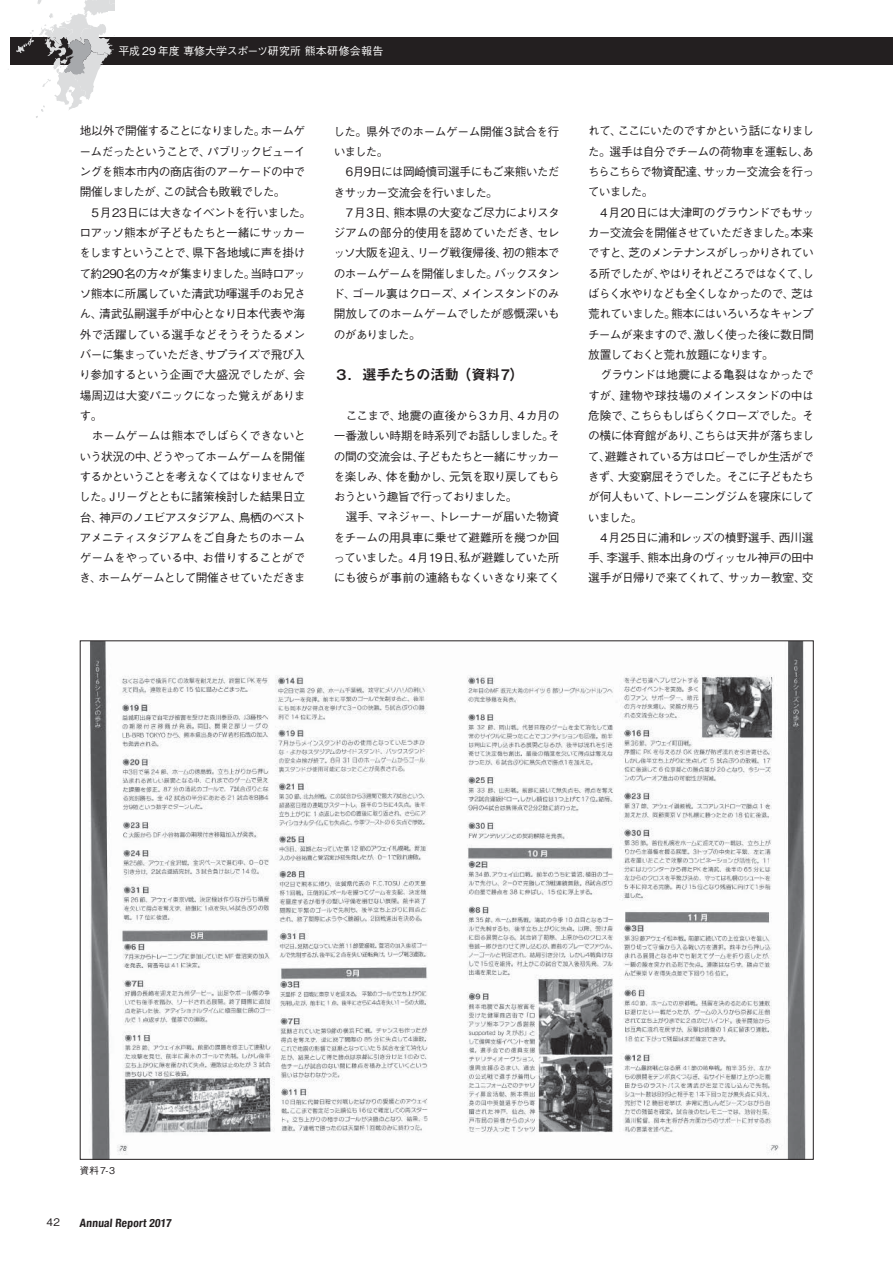
<style>
.page{position:relative;width:893px;height:1263px;background:#fff}
.page>*{position:absolute;margin:0;border:0;box-sizing:border-box;transform-origin:0 0}
.t1{font:14.55px "Midashi Go Pro MB31 90 msp RKSJ H";letter-spacing:-.025em;color:#231f20}
.t2{font:11.7px/20.2px "Gothic BBB Pro Medium 90 msp RKSJ H";letter-spacing:-.06em;color:#231f20}
.t3{font:700 condensed 11.4px "Helvetica Neue";color:#231f20}
.t4{font:10.95px "Gothic BBB Pro Medium 90 msp RKSJ H";letter-spacing:.015em;color:#fff}
.t5{font:10.35px "Gothic BBB Pro Medium 90 msp RKSJ H";color:#231f20}
.t6{font:9.45px "Gothic BBB Pro Medium 90 msp RKSJ H";color:#231f20}
</style>
<div class="page">
<div style="left:10px;top:38px;width:883px;height:27px;background:#231f20"></div>
<svg style="left:16px;top:0;width:99px;height:118px"></svg>
<div style="left:108px;top:11px;width:16px;height:12px;background:#fff"></div>
<img style="left:89px;top:643px;width:717px;height:515px">
<p class="t4" style="left:118px;top:47px;width:267px">平成29年度 専修大学スポーツ研究所 熊本研修会報告</p>
<p class="t2" style="left:79px;top:123px;width:234px">地以外で開催することになりました。ホームゲームだったということで、パブリックビューイングを熊本市内の商店街のアーケードの中で開催しましたが、この試合も敗戦でした。<br>　5月23日には大きなイベントを行いました。ロアッソ熊本が子どもたちと一緒にサッカーをしますということで、県下各地域に声を掛けて約290名の方々が集まりました。当時ロアッソ熊本に所属していた清武功暉選手のお兄さん、清武弘嗣選手が中心となり日本代表や海外で活躍している選手などそうそうたるメンバーに集まっていただき、サプライズで飛び入り参加するという企画で大盛況でしたが、会場周辺は大変パニックになった覚えがあります。<br>　ホームゲームは熊本でしばらくできないという状況の中、どうやってホームゲームを開催するかということを考えなくてはなりませんでした。Jリーグとともに諸策検討した結果日立台、神戸のノエビアスタジアム、鳥栖のベストアメニティスタジアムをご自身たちのホームゲームをやっている中、お借りすることができ、ホームゲームとして開催させていただきま</p>
<p class="t2" style="left:333px;top:123px;width:228px">した。県外でのホームゲーム開催3試合を行いました。<br>　6月9日には岡崎慎司選手にもご来熊いただきサッカー交流会を行いました。<br>　7月3日、熊本県の大変なご尽力によりスタジアムの部分的使用を認めていただき、セレッソ大阪を迎え、リーグ戦復帰後、初の熊本でのホームゲームを開催しました。バックスタンド、ゴール裏はクローズ、メインスタンドのみ開放してのホームゲームでしたが感慨深いものがありました。</p>
<p class="t1" style="left:334px;top:369px;width:191px">３．選手たちの活動 （資料7）</p>
<p class="t2" style="left:333px;top:407px;width:228px">　ここまで、地震の直後から3カ月、4カ月の一番激しい時期を時系列でお話ししました。その間の交流会は、子どもたちと一緒にサッカーを楽しみ、体を動かし、元気を取り戻してもらおうという趣旨で行っておりました。<br>　選手、マネジャー、トレーナーが届いた物資をチームの用具車に乗せて避難所を幾つか回っていました。4月19日、私が避難していた所にも彼らが事前の連絡もなくいきなり来てく</p>
<p class="t2" style="left:588px;top:123px;width:228px">れて、ここにいたのですかという話になりました。選手は自分でチームの荷物車を運転し、あちらこちらで物資配達、サッカー交流会を行っていました。<br>　4月20日には大津町のグラウンドでもサッカー交流会を開催させていただきました。本来ですと、芝のメンテナンスがしっかりされている所でしたが、やはりそれどころではなくて、しばらく水やりなども全くしなかったので、芝は荒れていました。熊本にはいろいろなキャンプチームが来ますので、激しく使った後に数日間放置しておくと荒れ放題になります。<br>　グラウンドは地震による亀裂はなかったですが、建物や球技場のメインスタンドの中は危険で、こちらもしばらくクローズでした。その横に体育館があり、こちらは天井が落ちまして、避難されている方はロビーでしか生活ができず、大変窮屈そうでした。そこに子どもたちが何人もいて、トレーニングジムを寝床にしていました。<br>　4月25日に浦和レッズの槙野選手、西川選手、李選手、熊本出身のヴィッセル神戸の田中選手が日帰りで来てくれて、サッカー教室、交</p>
<p class="t6" style="left:80px;top:1167px;width:36px">資料7-3</p>
<p class="t5" style="left:47px;top:1218px;width:15px">42</p>
<p class="t3" style="left:80px;top:1216px;width:94px">Annual Report 2017</p>
</div>
